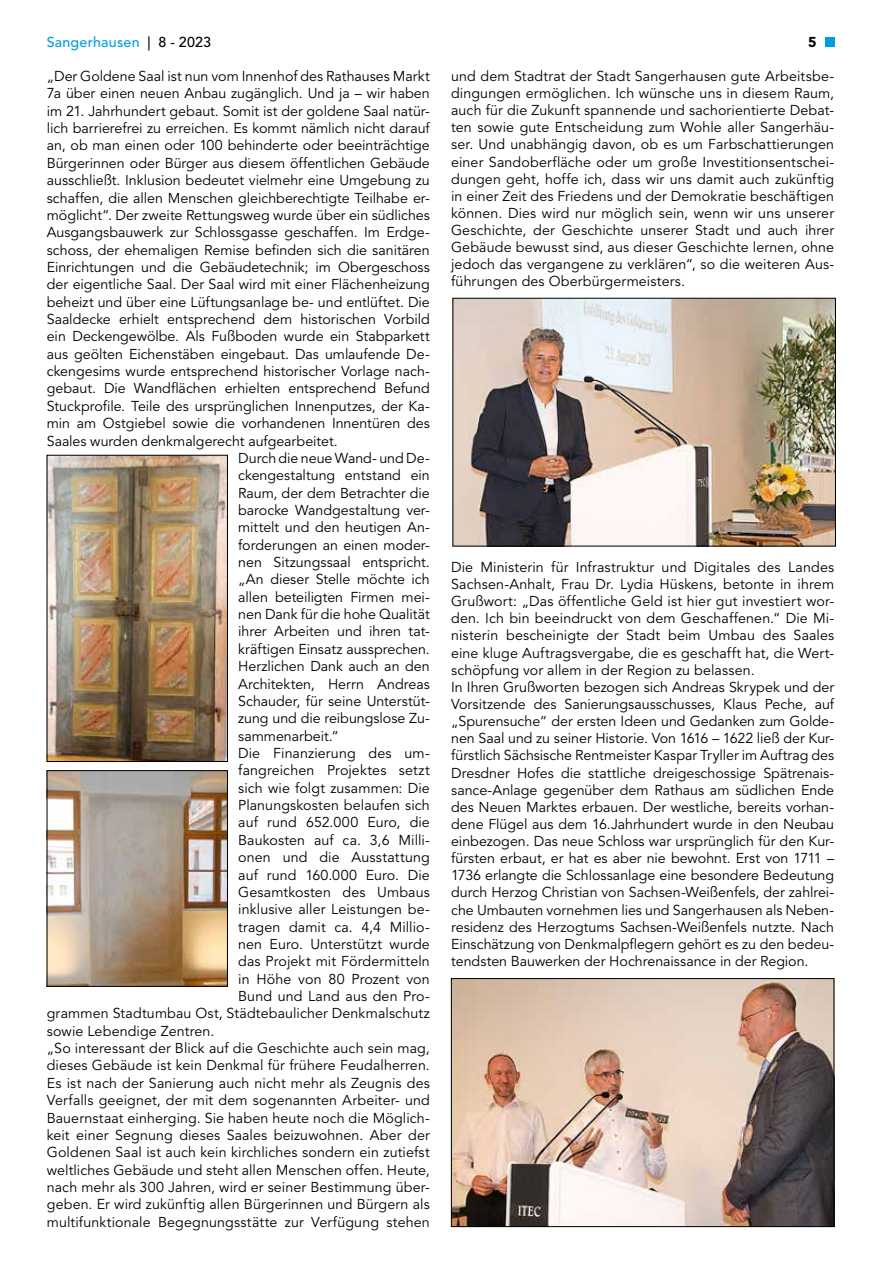
<style>
.page{position:relative;width:881px;height:1263px;background:#fff}
.page>*{position:absolute;margin:0;border:0;box-sizing:border-box;transform-origin:0 0}
.t1{font:14.25px/17.1px "Avenir LT";color:#000;text-align:justify}
.t2{font:500 14.25px "Avenir LT";letter-spacing:.01em;color:#009fe3}
.t3{font:900 14.25px "Avenir LT";color:#000}
.s1{color:#000}
</style>
<div class="page">
<div style="left:824px;top:37px;width:9px;height:9px;background:#009fe3"></div>
<img style="left:454px;top:300px;width:379px;height:244px">
<div style="left:452px;top:298px;width:383px;height:248px;border:1px solid #000"></div>
<img style="left:49px;top:772px;width:176px;height:212px">
<img style="left:453px;top:980px;width:378px;height:245px">
<div style="left:451px;top:978px;width:382px;height:249px;border:1px solid #000"></div>
<img style="left:49px;top:457px;width:176px;height:303px">
<div style="left:47px;top:455px;width:180px;height:307px;border:1px solid #000"></div>
<p class="t2" style="left:47px;top:34px;width:166px">Sangerhausen <span class="s1">| 8 - 2023</span></p>
<p class="t3" style="left:808px;top:34px;width:10px">5</p>
<p class="t1" style="left:47px;top:68px;width:384px">„Der Goldene Saal ist nun vom Innenhof des Rathauses Markt</p>
<p class="t1" style="left:47px;top:85px;width:384px">7a über einen neuen Anbau zugänglich. Und ja – wir haben</p>
<p class="t1" style="left:47px;top:103px;width:384px">im 21. Jahrhundert gebaut. Somit ist der goldene Saal natür-</p>
<p class="t1" style="left:47px;top:120px;width:384px">lich barrierefrei zu erreichen. Es kommt nämlich nicht darauf</p>
<p class="t1" style="left:47px;top:137px;width:384px">an, ob man einen oder 100 behinderte oder beeinträchtige</p>
<p class="t1" style="left:47px;top:155px;width:384px">Bürgerinnen oder Bürger aus diesem öffentlichen Gebäude</p>
<p class="t1" style="left:47px;top:172px;width:384px">ausschließt. Inklusion bedeutet vielmehr eine Umgebung zu</p>
<p class="t1" style="left:47px;top:189px;width:384px">schaffen, die allen Menschen gleichberechtigte Teilhabe er-</p>
<p class="t1" style="left:47px;top:207px;width:384px">möglicht“. Der zweite Rettungsweg wurde über ein südliches</p>
<p class="t1" style="left:47px;top:224px;width:384px">Ausgangsbauwerk zur Schlossgasse geschaffen. Im Erdge-</p>
<p class="t1" style="left:47px;top:242px;width:384px">schoss, der ehemaligen Remise befinden sich die sanitären</p>
<p class="t1" style="left:47px;top:259px;width:384px">Einrichtungen und die Gebäudetechnik; im Obergeschoss</p>
<p class="t1" style="left:47px;top:276px;width:384px">der eigentliche Saal. Der Saal wird mit einer Flächenheizung</p>
<p class="t1" style="left:47px;top:294px;width:384px">beheizt und über eine Lüftungsanlage be- und entlüftet. Die</p>
<p class="t1" style="left:47px;top:311px;width:384px">Saaldecke erhielt entsprechend dem historischen Vorbild</p>
<p class="t1" style="left:47px;top:328px;width:384px">ein Deckengewölbe. Als Fußboden wurde ein Stabparkett</p>
<p class="t1" style="left:47px;top:346px;width:384px">aus geölten Eichenstäben eingebaut. Das umlaufende De-</p>
<p class="t1" style="left:47px;top:363px;width:384px">ckengesims wurde entsprechend historischer Vorlage nach-</p>
<p class="t1" style="left:47px;top:380px;width:384px">gebaut. Die Wandflächen erhielten entsprechend Befund</p>
<p class="t1" style="left:47px;top:398px;width:384px">Stuckprofile. Teile des ursprünglichen Innenputzes, der Ka-</p>
<p class="t1" style="left:47px;top:415px;width:384px">min am Ostgiebel sowie die vorhandenen Innentüren des</p>
<p class="t1" style="left:47px;top:432px;width:292px">Saales wurden denkmalgerecht aufgearbeitet.</p>
<p class="t1" style="left:238px;top:450px;width:193px">Durch die neue Wand- und De-</p>
<p class="t1" style="left:238px;top:467px;width:193px">ckengestaltung entstand ein</p>
<p class="t1" style="left:238px;top:485px;width:193px">Raum, der dem Betrachter die</p>
<p class="t1" style="left:238px;top:502px;width:193px">barocke Wandgestaltung ver-</p>
<p class="t1" style="left:238px;top:519px;width:193px">mittelt und den heutigen An-</p>
<p class="t1" style="left:238px;top:537px;width:193px">forderungen an einen moder-</p>
<p class="t1" style="left:238px;top:554px;width:193px">nen Sitzungssaal entspricht.</p>
<p class="t1" style="left:238px;top:571px;width:193px">„An dieser Stelle möchte ich</p>
<p class="t1" style="left:238px;top:589px;width:193px">allen beteiligten Firmen mei-</p>
<p class="t1" style="left:238px;top:606px;width:193px">nen Dank für die hohe Qualität</p>
<p class="t1" style="left:238px;top:623px;width:193px">ihrer Arbeiten und ihren tat-</p>
<p class="t1" style="left:238px;top:641px;width:193px">kräftigen Einsatz aussprechen.</p>
<p class="t1" style="left:238px;top:658px;width:193px">Herzlichen Dank auch an den</p>
<p class="t1" style="left:238px;top:675px;width:193px">Architekten, Herrn Andreas</p>
<p class="t1" style="left:238px;top:693px;width:193px">Schauder, für seine Unterstüt-</p>
<p class="t1" style="left:238px;top:710px;width:193px">zung und die reibungslose Zu-</p>
<p class="t1" style="left:238px;top:727px;width:102px">sammenarbeit.“</p>
<p class="t1" style="left:238px;top:745px;width:193px">Die Finanzierung des um-</p>
<p class="t1" style="left:238px;top:762px;width:193px">fangreichen Projektes setzt</p>
<p class="t1" style="left:238px;top:780px;width:193px">sich wie folgt zusammen: Die</p>
<p class="t1" style="left:238px;top:797px;width:193px">Planungskosten belaufen sich</p>
<p class="t1" style="left:238px;top:814px;width:193px">auf rund 652.000 Euro, die</p>
<p class="t1" style="left:238px;top:832px;width:193px">Baukosten auf ca. 3,6 Milli-</p>
<p class="t1" style="left:238px;top:849px;width:193px">onen und die Ausstattung</p>
<p class="t1" style="left:238px;top:866px;width:193px">auf rund 160.000 Euro. Die</p>
<p class="t1" style="left:238px;top:884px;width:193px">Gesamtkosten des Umbaus</p>
<p class="t1" style="left:238px;top:901px;width:193px">inklusive aller Leistungen be-</p>
<p class="t1" style="left:238px;top:918px;width:193px">tragen damit ca. 4,4 Millio-</p>
<p class="t1" style="left:238px;top:936px;width:193px">nen Euro. Unterstützt wurde</p>
<p class="t1" style="left:238px;top:953px;width:193px">das Projekt mit Fördermitteln</p>
<p class="t1" style="left:238px;top:970px;width:193px">in Höhe von 80 Prozent von</p>
<p class="t1" style="left:238px;top:988px;width:193px">Bund und Land aus den Pro-</p>
<p class="t1" style="left:47px;top:1005px;width:384px">grammen Stadtumbau Ost, Städtebaulicher Denkmalschutz</p>
<p class="t1" style="left:47px;top:1023px;width:169px">sowie Lebendige Zentren.</p>
<p class="t1" style="left:47px;top:1040px;width:384px">„So interessant der Blick auf die Geschichte auch sein mag,</p>
<p class="t1" style="left:47px;top:1057px;width:384px">dieses Gebäude ist kein Denkmal für frühere Feudalherren.</p>
<p class="t1" style="left:47px;top:1075px;width:384px">Es ist nach der Sanierung auch nicht mehr als Zeugnis des</p>
<p class="t1" style="left:47px;top:1092px;width:384px">Verfalls geeignet, der mit dem sogenannten Arbeiter- und</p>
<p class="t1" style="left:47px;top:1109px;width:384px">Bauernstaat einherging. Sie haben heute noch die Möglich-</p>
<p class="t1" style="left:47px;top:1127px;width:384px">keit einer Segnung dieses Saales beizuwohnen. Aber der</p>
<p class="t1" style="left:47px;top:1144px;width:384px">Goldenen Saal ist auch kein kirchliches sondern ein zutiefst</p>
<p class="t1" style="left:47px;top:1161px;width:384px">weltliches Gebäude und steht allen Menschen offen. Heute,</p>
<p class="t1" style="left:47px;top:1179px;width:384px">nach mehr als 300 Jahren, wird er seiner Bestimmung über-</p>
<p class="t1" style="left:47px;top:1196px;width:384px">geben. Er wird zukünftig allen Bürgerinnen und Bürgern als</p>
<p class="t1" style="left:47px;top:1213px;width:384px">multifunktionale Begegnungsstätte zur Verfügung stehen</p>
<p class="t1" style="left:451px;top:68px;width:384px">und dem Stadtrat der Stadt Sangerhausen gute Arbeitsbe&shy;dingungen ermöglichen. Ich wünsche uns in diesem Raum, auch für die Zukunft spannende und sachorientierte Debat&shy;ten sowie gute Entscheidung zum Wohle aller Sangerhäu&shy;ser. Und unabhängig davon, ob es um Farbschattierungen einer Sandoberfläche oder um große Investitionsentschei&shy;dungen geht, hoffe ich, dass wir uns damit auch zukünftig in einer Zeit des Friedens und der Demokratie beschäftigen können. Dies wird nur möglich sein, wenn wir uns unserer Geschichte, der Geschichte unserer Stadt und auch ihrer Gebäude bewusst sind, aus dieser Geschichte lernen, ohne jedoch das vergangene zu verklären“, so die weiteren Aus&shy;führungen des Oberbürgermeisters.</p>
<p class="t1" style="left:451px;top:559px;width:384px;text-align:left">Die Ministerin für Infrastruktur und Digitales des Landes Sachsen-Anhalt, Frau Dr. Lydia Hüskens, betonte in ihrem Grußwort: „Das öffentliche Geld ist hier gut investiert wor&shy;den. Ich bin beeindruckt von dem Geschaffenen.“ Die Mi&shy;nisterin bescheinigte der Stadt beim Umbau des Saales eine kluge Auftragsvergabe, die es geschafft hat, die Wert&shy;schöpfung vor allem in der Region zu belassen.<br>In Ihren Grußworten bezogen sich Andreas Skrypek und der Vorsitzende des Sanierungsausschusses, Klaus Peche, auf „Spurensuche“ der ersten Ideen und Gedanken zum Golde&shy;nen Saal und zu seiner Historie. Von 1616 – 1622 ließ der Kur&shy;fürstlich Sächsische Rentmeister Kaspar Tryller im Auftrag des Dresdner Hofes die stattliche dreigeschossige Spätrenais&shy;sance-Anlage gegenüber dem Rathaus am südlichen Ende des Neuen Marktes erbauen. Der westliche, bereits vorhan&shy;dene Flügel aus dem 16.Jahrhundert wurde in den Neubau einbezogen. Das neue Schloss war ursprünglich für den Kur&shy;fürsten erbaut, er hat es aber nie bewohnt. Erst von 1711 – 1736 erlangte die Schlossanlage eine besondere Bedeutung durch Herzog Christian von Sachsen-Weißenfels, der zahlrei&shy;che Umbauten vornehmen lies und Sangerhausen als Neben&shy;residenz des Herzogtums Sachsen-Weißenfels nutzte. Nach Einschätzung von Denkmalpflegern gehört es zu den bedeu&shy;tendsten Bauwerken der Hochrenaissance in der Region.</p>
</div>
